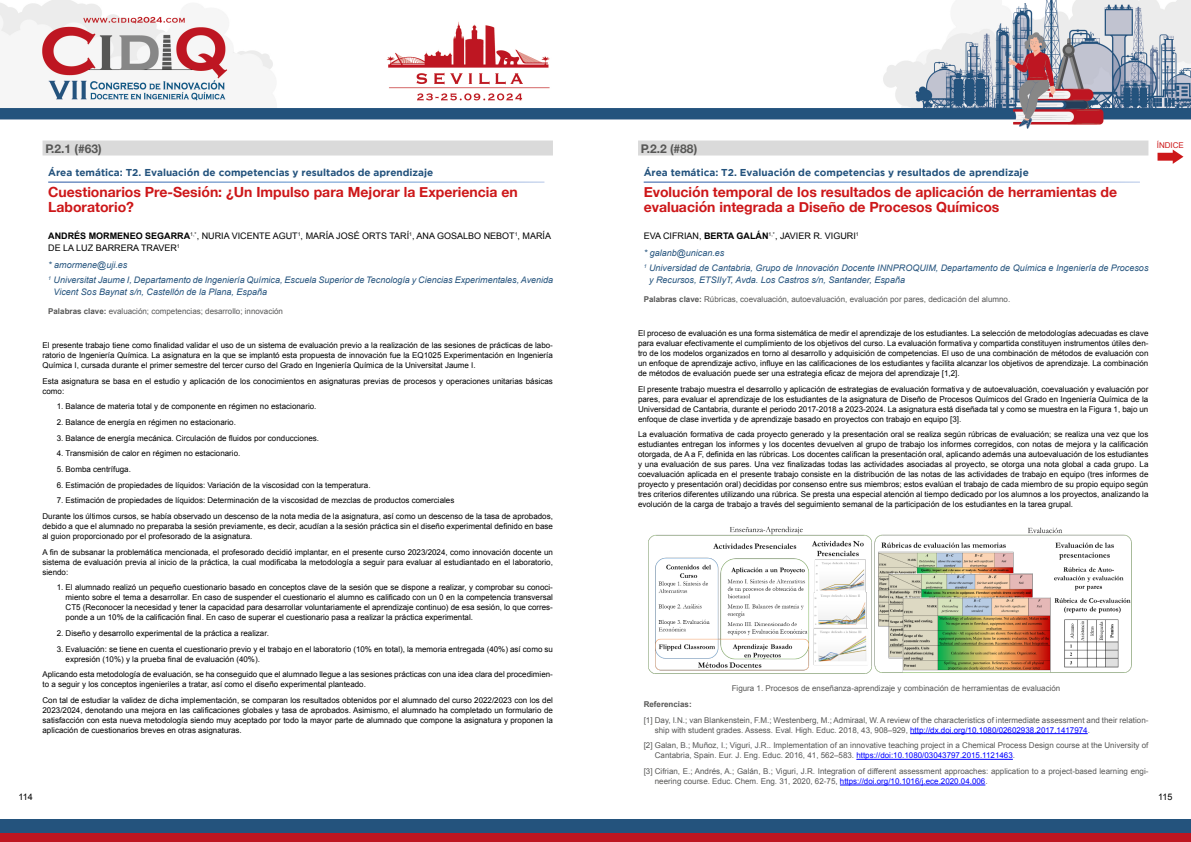
<style>
.page{position:relative;width:1191px;height:842px;background:#fff}
.page>*{position:absolute;margin:0;border:0;box-sizing:border-box;transform-origin:0 0}
.t1{font:700 14px/15px "Helvetica Neue";color:#cd1719}
.t2{font:700 12px "Helvetica Neue";color:#575756}
.t3{font:700 10px "Gotham";color:#24537d}
.t4{font:italic 9px/14.8px "Arial";color:#24537d}
.t5{font:9px/12px "Arial";color:#000}
.t6{font:8px/10px "Arial";color:#000;text-align:justify}
.t7{font:8px/10px "Arial";color:#575756}
.t8{font:700 8px "Arial";color:#575756}
.t9{font:8px "Arial";color:#cd1719}
.s1{font-weight:700}
.s2{font-style:italic;color:#24537d}
.s3{color:#00f}
</style>
<div class="page">
<img style="left:0;top:0;width:1191px;height:141px">
<div style="left:0;top:819px;width:1191px;height:23px;background:#24537d"></div>
<div style="left:0;top:833px;width:1191px;height:9px;background:#be1621"></div>
<svg style="left:1157px;top:150px;width:26px;height:14px"></svg>
<div style="left:43px;top:141px;width:510px;height:15px;background:#dadada"></div>
<div style="left:638px;top:141px;width:510px;height:15px;background:#dadada"></div>
<hr style="left:910px;top:733px;width:177px;height:1px;background:#00f">
<hr style="left:856px;top:759px;width:156px;height:1px;background:#00f">
<hr style="left:840px;top:785px;width:145px;height:1px;background:#00f">
<img style="left:648px;top:526px;width:484px;height:148px">
<h2 class="t2" style="left:45px;top:139px;width:58px">P.2.1 (#63)</h2>
<p class="t3" style="left:48px;top:167px;width:386px">Área temática: T2. Evaluación de competencias y resultados de aprendizaje</p>
<h1 class="t1" style="left:48px;top:185px;width:471px">Cuestionarios Pre-Sesión: ¿Un Impulso para Mejorar la Experiencia en<br>Laboratorio?</h1>
<p class="t5" style="left:48px;top:230px;width:504px"><span class="s1">ANDRÉS MORMENEO SEGARRA</span><sup>1,*</sup>, NURIA VICENTE AGUT<sup>1</sup>, MARÍA JOSÉ ORTS TARÍ<sup>1</sup>, ANA GOSALBO NEBOT<sup>1</sup>, MARÍA<br>DE LA LUZ BARRERA TRAVER<sup>1</sup></p>
<p class="t4" style="left:48px;top:258px;width:506px">* amormene@uji.es<br><sup>1</sup> Universitat Jaume I, Departamento de Ingeniería Química, Escuela Superior de Tecnología y Ciencias Experimentales, Avenida</p>
<p class="t4" style="left:54px;top:285px;width:215px">Vicent Sos Baynat s/n, Castellón de la Plana, España</p>
<p class="t7" style="left:48px;top:306px;width:236px"><span class="s1">Palabras clave:</span> evaluación; competencias; desarrollo; innovación</p>
<p class="t6" style="left:43px;top:340px;width:512px">El presente trabajo tiene como finalidad validar el uso de un sistema de evaluación previo a la realización de las sesiones de prácticas de labo&shy;ratorio de Ingeniería Química. La asignatura en la que se implantó esta propuesta de innovación fue la EQ1025 Experimentación en Ingeniería Química I, cursada durante el primer semestre del tercer curso del Grado en Ingeniería Química de la Universitat Jaume I.</p>
<p class="t6" style="left:43px;top:376px;width:512px">Esta asignatura se basa en el estudio y aplicación de los conocimientos en asignaturas previas de procesos y operaciones unitarias básicas como:</p>
<p class="t6" style="left:57px;top:401px;width:261px">1. Balance de materia total y de componente en régimen no estacionario.</p>
<p class="t6" style="left:57px;top:417px;width:181px">2. Balance de energía en régimen no estacionario.</p>
<p class="t6" style="left:57px;top:433px;width:264px">3. Balance de energía mecánica. Circulación de fluidos por conducciones.</p>
<p class="t6" style="left:57px;top:448px;width:185px">4. Transmisión de calor en régimen no estacionario.</p>
<p class="t6" style="left:57px;top:464px;width:76px">5. Bomba centrífuga.</p>
<p class="t6" style="left:57px;top:480px;width:315px">6. Estimación de propiedades de líquidos: Variación de la viscosidad con la temperatura.</p>
<p class="t6" style="left:43px;top:493px;width:512px;line-height:15.7px;text-indent:14px">7. Estimación de propiedades de líquidos: Determinación de la viscosidad de mezclas de productos comerciales<br>Durante los últimos cursos, se había observado un descenso de la nota media de la asignatura, así como un descenso de la tasa de aprobados,</p>
<p class="t6" style="left:43px;top:521px;width:512px">debido a que el alumnado no preparaba la sesión previamente, es decir, acudían a la sesión práctica sin el diseño experimental definido en base al guion proporcionado por el profesorado de la asignatura.</p>
<p class="t6" style="left:43px;top:547px;width:512px">A fin de subsanar la problemática mencionada, el profesorado decidió implantar, en el presente curso 2023/2024, como innovación docente un sistema de evaluación previa al inicio de la práctica, la cual modificaba la metodología a seguir para evaluar al estudiantado en el laboratorio, siendo:</p>
<p class="t6" style="left:66px;top:583px;width:489px;text-indent:-9px">1. El alumnado realizó un pequeño cuestionario basado en conceptos clave de la sesión que se dispone a realizar, y comprobar su conoci&shy;miento sobre el tema a desarrollar. En caso de suspender el cuestionario el alumno es calificado con un 0 en la competencia transversal CT5 (Reconocer la necesidad y tener la capacidad para desarrollar voluntariamente el aprendizaje continuo) de esa sesión, lo que corres&shy;ponde a un 10% de la calificación final. En caso de superar el cuestionario pasa a realizar la práctica experimental.</p>
<p class="t6" style="left:57px;top:628px;width:214px">2. Diseño y desarrollo experimental de la práctica a realizar.</p>
<p class="t6" style="left:66px;top:644px;width:489px;text-indent:-9px">3. Evaluación: se tiene en cuenta el cuestionario previo y el trabajo en el laboratorio (10% en total), la memoria entregada (40%) así como su expresión (10%) y la prueba final de evaluación (40%).</p>
<p class="t6" style="left:43px;top:670px;width:512px">Aplicando esta metodología de evaluación, se ha conseguido que el alumnado llegue a las sesiones prácticas con una idea clara del procedimien&shy;to a seguir y los conceptos ingenieriles a tratar, así como el diseño experimental planteado.</p>
<p class="t6" style="left:43px;top:695px;width:512px">Con tal de estudiar la validez de dicha implementación, se comparan los resultados obtenidos por el alumnado del curso 2022/2023 con los del 2023/2024, denotando una mejora en las calificaciones globales y tasa de aprobados. Asimismo, el alumnado ha completado un formulario de satisfacción con esta nueva metodología siendo muy aceptado por todo la mayor parte de alumnado que compone la asignatura y proponen la aplicación de cuestionarios breves en otras asignaturas.</p>
<h2 class="t2" style="left:641px;top:139px;width:58px">P.2.2 (#88)</h2>
<p class="t3" style="left:643px;top:167px;width:386px">Área temática: T2. Evaluación de competencias y resultados de aprendizaje</p>
<h1 class="t1" style="left:643px;top:185px;width:475px">Evolución temporal de los resultados de aplicación de herramientas de evaluación integrada a Diseño de Procesos Químicos</h1>
<p class="t5" style="left:643px;top:227px;width:217px;line-height:17.7px">EVA CIFRIAN, <span class="s1">BERTA GALÁN</span><sup>1,*</sup>, JAVIER R. VIGURI<sup>1 </sup><span class="s2">* galanb@unican.es</span></p>
<p class="t4" style="left:649px;top:262px;width:501px;line-height:12px;text-indent:-5px"><sup>1</sup> Universidad de Cantabria, Grupo de Innovación Docente INNPROQUIM, Departamento de Química e Ingeniería de Procesos y Recursos, ETSIIyT, Avda. Los Castros s/n, Santander, España</p>
<p class="t7" style="left:643px;top:294px;width:368px"><span class="s1">Palabras clave:</span> Rúbricas, coevaluación, autoevaluación, evaluación por pares, dedicación del alumno.</p>
<p class="t6" style="left:638px;top:328px;width:512px">El proceso de evaluación es una forma sistemática de medir el aprendizaje de los estudiantes. La selección de metodologías adecuadas es clave para evaluar efectivamente el cumplimiento de los objetivos del curso. La evaluación formativa y compartida constituyen instrumentos útiles den&shy;tro de los modelos organizados en torno al desarrollo y adquisición de competencias. El uso de una combinación de métodos de evaluación con un enfoque de aprendizaje activo, influye en las calificaciones de los estudiantes y facilita alcanzar los objetivos de aprendizaje. La combinación de métodos de evaluación puede ser una estrategia eficaz de mejora del aprendizaje [1,2].</p>
<p class="t6" style="left:638px;top:384px;width:512px">El presente trabajo muestra el desarrollo y aplicación de estrategias de evaluación formativa y de autoevaluación, coevaluación y evaluación por pares, para evaluar el aprendizaje de los estudiantes de la asignatura de Diseño de Procesos Químicos del Grado en Ingeniería Química de la Universidad de Cantabria, durante el periodo 2017-2018 a 2023-2024. La asignatura está diseñada tal y como se muestra en la Figura 1, bajo un enfoque de clase invertida y de aprendizaje basado en proyectos con trabajo en equipo [3].</p>
<p class="t6" style="left:638px;top:429px;width:512px">La evaluación formativa de cada proyecto generado y la presentación oral se realiza según rúbricas de evaluación; se realiza una vez que los estudiantes entregan los informes y los docentes devuelven al grupo de trabajo los informes corregidos, con notas de mejora y la calificación otorgada, de A a F, definida en las rúbricas. Los docentes califican la presentación oral, aplicando además una autoevaluación de los estudiantes y una evaluación de sus pares. Una vez finalizadas todas las actividades asociadas al proyecto, se otorga una nota global a cada grupo. La coevaluación aplicada en el presente trabajo consiste en la distribución de las notas de las actividades de trabajo en equipo (tres informes de proyecto y presentación oral) decididas por consenso entre sus miembros; estos evalúan el trabajo de cada miembro de su propio equipo según tres criterios diferentes utilizando una rúbrica. Se presta una especial atención al tiempo dedicado por los alumnos a los proyectos, analizando la evolución de la carga de trabajo a través del seguimiento semanal de la participación de los estudiantes en la tarea grupal.</p>
<p class="t9" style="left:1156px;top:140px;width:29px">ÍNDICE</p>
<p class="t7" style="left:731px;top:684px;width:330px">Figura 1. Procesos de enseñanza-aprendizaje y combinación de herramientas de evaluación</p>
<p class="t8" style="left:643px;top:699px;width:50px">Referencias:</p>
<p class="t7" style="left:655px;top:715px;width:495px;text-indent:-11px">[1] Day, I.N.; van Blankenstein, F.M.; Westenberg, M.; Admiraal, W. A review of the characteristics of intermediate assessment and their relation&shy;ship with student grades. Assess. Eval. High. Educ. 2018, 43, 908–929, <span class="s3">http://dx.doi.org/10.1080/02602938.2017.1417974</span>.</p>
<p class="t7" style="left:655px;top:741px;width:495px;text-indent:-11px">[2] Galan, B.; Muñoz, I.; Viguri, J.R.. Implementation of an innovative teaching project in a Chemical Process Design course at the University of<br>Cantabria, Spain. Eur. J. Eng. Educ. 2016, 41, 562–583. <span class="s3">https://doi:10.1080/03043797.2015.1121463</span>.</p>
<p class="t7" style="left:655px;top:766px;width:495px;text-indent:-11px">[3] Cifrian, E.; Andrés, A.; Galán, B.; Viguri, J.R. Integration of different assessment approaches: application to a project-based learning engi&shy;neering course. Educ. Chem. Eng. 31, 2020, 62-75, <span class="s3">https://doi.org/10.1016/j.ece.2020.04.006</span>.</p>
<p class="t5" style="left:18px;top:791px;width:16px">114</p>
<p class="t5" style="left:1158px;top:791px;width:16px">115</p>
</div>
